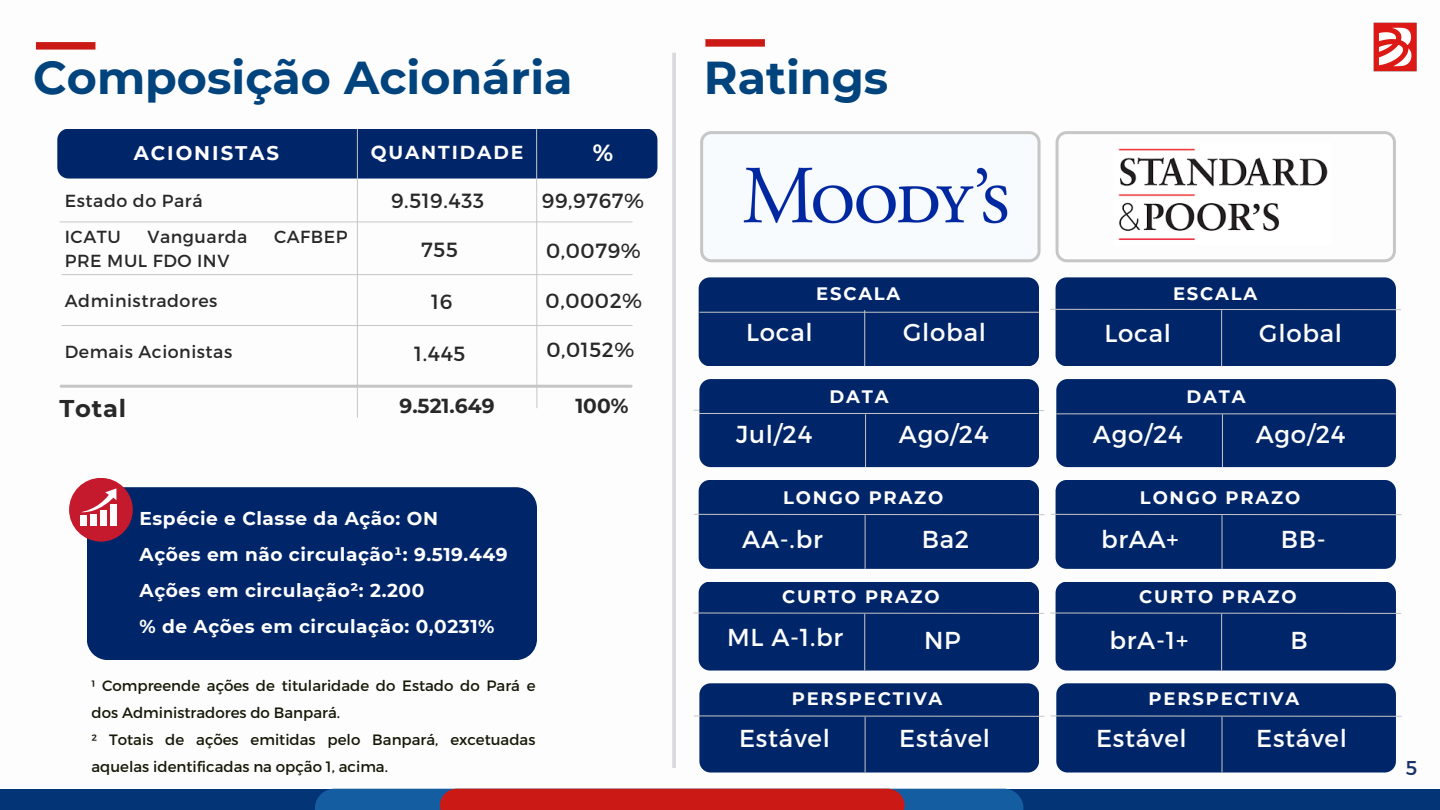
<style>
.page{position:relative;width:1440px;height:810px;background:#fff}
.page>*{position:absolute;margin:0;border:0;box-sizing:border-box;transform-origin:0 0}
.t1{font:700 46px "Montserrat";color:#00437d}
.t2{font:24.5px "Montserrat";letter-spacing:.03em;color:#fdfdfd}
.t3{font:700 24.2px "Montserrat";letter-spacing:.03em;color:#292828}
.t4{font:700 23.2px "Montserrat";color:#fff}
.t5{font:20.5px "Montserrat";letter-spacing:.03em;color:#292828}
.t6{font:700 20.2px "Montserrat";color:#292828}
.t7{font:20px "Montserrat";color:#19316b}
.t8{font:700 19.8px "Montserrat";letter-spacing:.1em;color:#fff}
.t9{font:700 18.8px "Montserrat";letter-spacing:.1em;color:#fff}
.t10{font:700 18.5px "Montserrat";letter-spacing:.03em;color:#fff}
.t11{font:700 18px "Montserrat";letter-spacing:.1em;color:#fff}
.t12{font:17.5px "Montserrat";letter-spacing:.03em;color:#292828}
.t13{font:15px/27px "Montserrat";color:#161908}
</style>
<div class="page">
<div style="left:57px;top:129px;width:600px;height:50px;background:#002669"></div>
<hr style="left:61px;top:385px;width:570px;height:3px;background:#c6c6c6">
<hr style="left:62px;top:325px;width:570px;height:1px;background:#c6c6c6">
<hr style="left:62px;top:274px;width:570px;height:1px;background:#c6c6c6">
<hr style="left:60px;top:222px;width:572px;height:1px;background:#c6c6c6">
<hr style="left:357px;top:129px;width:1px;height:288px;background:#c6c6c6">
<hr style="left:536px;top:130px;width:1px;height:278px;background:#c6c6c6">
<div style="left:36px;top:42px;width:59px;height:8px;background:#cb1a15"></div>
<div style="left:87px;top:487px;width:450px;height:173px;background:#002669"></div>
<div style="left:69px;top:478px;width:64px;height:64px;background:#c5192d;border-radius:50%"></div>
<div style="left:81px;top:516px;width:6px;height:10px;background:#fff"></div>
<div style="left:91px;top:514px;width:6px;height:12px;background:#fff"></div>
<div style="left:100px;top:511px;width:7px;height:15px;background:#fff"></div>
<div style="left:110px;top:505px;width:6px;height:21px;background:#fff"></div>
<svg style="left:81px;top:488px;width:35px;height:25px"></svg>
<svg style="left:700px;top:131px;width:341px;height:131px"></svg>
<div style="left:699px;top:277px;width:340px;height:89px;background:#002669;border-radius:11px"></div>
<div style="left:699px;top:480px;width:340px;height:89px;background:#002669;border-radius:11px"></div>
<div style="left:699px;top:582px;width:340px;height:89px;background:#002669;border-radius:11px"></div>
<div style="left:699px;top:683px;width:340px;height:90px;background:#002669;border-radius:11px"></div>
<svg style="left:1056px;top:131px;width:340px;height:131px"></svg>
<img style="left:742px;top:167px;width:267px;height:58px">
<img style="left:1115px;top:143px;width:215px;height:101px">
<svg style="left:693px;top:409px;width:352px;height:2px"></svg>
<hr style="left:864px;top:310px;width:1px;height:56px;background:#c6c6c6">
<hr style="left:865px;top:515px;width:1px;height:53px;background:#c6c6c6">
<hr style="left:864px;top:614px;width:1px;height:56px;background:#c6c6c6">
<hr style="left:865px;top:717px;width:1px;height:55px;background:#c6c6c6">
<div style="left:1056px;top:277px;width:340px;height:89px;background:#002669;border-radius:11px"></div>
<div style="left:1056px;top:480px;width:340px;height:89px;background:#002669;border-radius:11px"></div>
<div style="left:1056px;top:582px;width:340px;height:89px;background:#002669;border-radius:11px"></div>
<div style="left:1056px;top:683px;width:340px;height:90px;background:#002669;border-radius:11px"></div>
<svg style="left:1050px;top:309px;width:351px;height:1px"></svg>
<hr style="left:1221px;top:310px;width:1px;height:56px;background:#c6c6c6">
<svg style="left:693px;top:514px;width:709px;height:1px"></svg>
<hr style="left:1222px;top:515px;width:1px;height:53px;background:#c6c6c6">
<svg style="left:693px;top:612px;width:709px;height:2px"></svg>
<hr style="left:1221px;top:614px;width:1px;height:56px;background:#c6c6c6">
<svg style="left:694px;top:715px;width:708px;height:2px"></svg>
<hr style="left:1222px;top:717px;width:1px;height:55px;background:#c6c6c6">
<div style="left:705px;top:39px;width:60px;height:8px;background:#cb1a15"></div>
<div style="left:0;top:789px;width:1440px;height:21px;background:#023476"></div>
<div style="left:315px;top:789px;width:709px;height:21px;background:#145da0"></div>
<div style="left:440px;top:789px;width:465px;height:21px;background:#cb1a15"></div>
<img style="left:1373px;top:22px;width:44px;height:50px">
<hr style="left:672px;top:53px;width:4px;height:715px;background:#d9dade">
<div style="left:699px;top:379px;width:340px;height:88px;background:#002669;border-radius:11px"></div>
<hr style="left:865px;top:415px;width:1px;height:52px;background:#c6c6c6">
<hr style="left:700px;top:312px;width:339px;height:1px;background:#c6c6c6">
<div style="left:1056px;top:379px;width:340px;height:88px;background:#002669;border-radius:11px"></div>
<hr style="left:1222px;top:415px;width:1px;height:52px;background:#c6c6c6">
<hr style="left:1057px;top:413px;width:339px;height:1px;background:#c6c6c6">
<hr style="left:699px;top:413px;width:339px;height:1px;background:#c6c6c6">
<h6 class="t1" style="left:33px;top:50px;width:541px">Composição Acionária</h6>
<p class="t8" style="left:134px;top:141px;width:147px">ACIONISTAS</p>
<p class="t9" style="left:371px;top:141px;width:154px">QUANTIDADE</p>
<p class="t5" style="left:391px;top:187px;width:95px">9.519.433</p>
<p class="t12" style="left:65px;top:189px;width:139px">Estado do Pará</p>
<h3 class="t4" style="left:593px;top:139px;width:22px">%</h3>
<h6 class="t5" style="left:542px;top:187px;width:104px">99,9767%</h6>
<p class="t12" style="left:65px;top:225px;width:57px">ICATU</p>
<p class="t12" style="left:147px;top:225px;width:102px">Vanguarda</p>
<p class="t12" style="left:274px;top:225px;width:75px">CAFBEP</p>
<p class="t12" style="left:65px;top:249px;width:166px">PRE MUL FDO INV</p>
<p class="t5" style="left:421px;top:236px;width:38px">755</p>
<h6 class="t5" style="left:546px;top:237px;width:96px">0,0079%</h6>
<p class="t12" style="left:65px;top:289px;width:154px">Administradores</p>
<p class="t12" style="left:65px;top:340px;width:169px">Demais Acionistas</p>
<p class="t3" style="left:60px;top:393px;width:68px">Total</p>
<p class="t5" style="left:431px;top:289px;width:23px">16</p>
<p class="t5" style="left:414px;top:341px;width:53px">1.445</p>
<p class="t6" style="left:399px;top:393px;width:97px">9.521.649</p>
<p class="t5" style="left:546px;top:288px;width:98px">0,0002%</p>
<h6 class="t5" style="left:546px;top:337px;width:90px">0,0152%</h6>
<h6 class="t6" style="left:575px;top:393px;width:55px">100%</h6>
<h1 class="t10" style="left:140px;top:507px;width:300px">Espécie e Classe da Ação: ON</h1>
<h5 class="t10" style="left:140px;top:543px;width:369px">Ações em não circulação¹: 9.519.449</h5>
<h5 class="t10" style="left:140px;top:579px;width:286px">Ações em circulação²: 2.200</h5>
<p class="t10" style="left:140px;top:615px;width:356px">% de Ações em circulação: 0,0231%</p>
<h6 class="t13" style="left:92px;top:671px;width:445px">¹ Compreende ações de titularidade do Estado do Pará e dos Administradores do Banpará.</h6>
<p class="t13" style="left:92px;top:725px;width:445px">² Totais de ações emitidas pelo Banpará, excetuadas aquelas identificadas na opção 1, acima.</p>
<p class="t1" style="left:704px;top:50px;width:186px">Ratings</p>
<p class="t11" style="left:816px;top:282px;width:86px">ESCALA</p>
<h4 class="t2" style="left:746px;top:316px;width:68px">Local</h4>
<h4 class="t2" style="left:903px;top:316px;width:84px">Global</h4>
<p class="t11" style="left:830px;top:385px;width:60px">DATA</p>
<h4 class="t2" style="left:736px;top:418px;width:78px">Jul/24</h4>
<h4 class="t2" style="left:899px;top:418px;width:91px">Ago/24</h4>
<p class="t11" style="left:783px;top:487px;width:162px">LONGO PRAZO</p>
<p class="t2" style="left:742px;top:523px;width:82px">AA-.br</p>
<h4 class="t2" style="left:922px;top:523px;width:49px">Ba2</h4>
<p class="t11" style="left:782px;top:586px;width:159px">CURTO PRAZO</p>
<h4 class="t2" style="left:727px;top:621px;width:118px">ML A-1.br</h4>
<p class="t2" style="left:924px;top:624px;width:38px">NP</p>
<p class="t11" style="left:792px;top:688px;width:152px">PERSPECTIVA</p>
<h4 class="t2" style="left:739px;top:722px;width:92px">Estável</h4>
<h4 class="t2" style="left:899px;top:722px;width:92px">Estável</h4>
<p class="t11" style="left:1173px;top:282px;width:86px">ESCALA</p>
<h4 class="t2" style="left:1104px;top:318px;width:68px">Local</h4>
<h4 class="t2" style="left:1259px;top:318px;width:84px">Global</h4>
<p class="t11" style="left:1187px;top:385px;width:60px">DATA</p>
<h4 class="t2" style="left:1093px;top:418px;width:91px">Ago/24</h4>
<h4 class="t2" style="left:1256px;top:418px;width:91px">Ago/24</h4>
<h4 class="t11" style="left:1140px;top:487px;width:162px">LONGO PRAZO</h4>
<p class="t2" style="left:1101px;top:524px;width:79px">brAA+</p>
<h4 class="t2" style="left:1281px;top:524px;width:47px">BB-</h4>
<h4 class="t11" style="left:1139px;top:586px;width:159px">CURTO PRAZO</h4>
<h2 class="t2" style="left:1110px;top:624px;width:80px">brA-1+</h2>
<p class="t2" style="left:1291px;top:624px;width:19px">B</p>
<p class="t11" style="left:1149px;top:688px;width:152px">PERSPECTIVA</p>
<h4 class="t2" style="left:1096px;top:722px;width:92px">Estável</h4>
<h2 class="t2" style="left:1256px;top:722px;width:92px">Estável</h2>
<h4 class="t7" style="left:1406px;top:755px;width:13px">5</h4>
</div>
